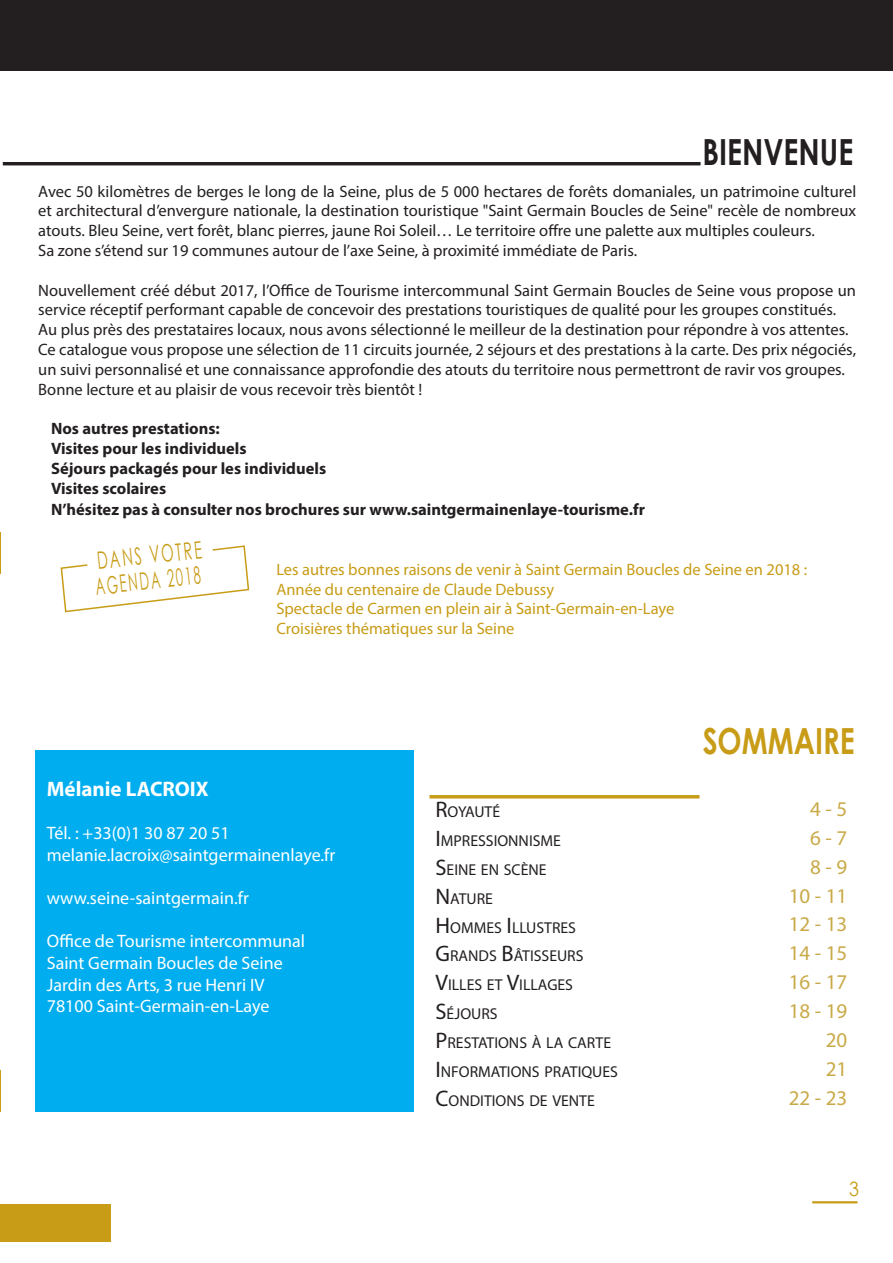
<style>
.page{position:relative;width:893px;height:1263px;background:#fff}
.page>*{position:absolute;margin:0;border:0;box-sizing:border-box;transform-origin:0 0}
.t1{font:700 36px "Century Gothic";color:#231f20;scale:.8 1}
.t2{font:700 36px "Century Gothic";color:#c89c16;scale:.8 1}
.t3{font:24px/25.5px "Century Gothic";color:#c89c16;scale:.6 1}
.t4{font:21px "Myriad Pro";color:#c9aa48}
.t5{font:700 21px "Myriad Pro";color:#fff}
.t6{font:19.8px "Century Gothic";color:#c89c16;scale:.91 1}
.t7{font:18px/21.6px "Myriad Pro";color:#fff}
.t8{font:16.5px/19.8px "Myriad Pro";color:#231f20}
.t9{font:16.5px/19.8px "Myriad Pro";color:#c89c16}
.t10{font:700 16.5px/19.8px "Myriad Pro";color:#231f20}
.t11{font:15.75px "Myriad Pro";color:#231f20}
.s1{font-size:22.5px}
</style>
<div class="page">
<div style="left:0;top:1204px;width:111px;height:38px;background:#c89c16"></div>
<hr style="left:812px;top:1201px;width:45px;height:2px;background:#c89c16">
<hr style="left:3px;top:162px;width:698px;height:3px;background:#231f20">
<hr style="left:429px;top:795px;width:270px;height:3px;background:#c89c16">
<div style="left:35px;top:750px;width:379px;height:362px;background:#00aeef"></div>
<hr style="left:0;top:533px;width:1px;height:41px;background:#c89c16">
<hr style="left:0;top:1070px;width:1px;height:41px;background:#c89c16">
<svg style="left:60px;top:545px;width:190px;height:68px"></svg>
<div style="left:0;top:0;width:893px;height:70px;background:#231f20"></div>
<h1 class="t1" style="left:702px;top:125px;width:190px">BIENVENUE</h1>
<p class="t8" style="left:38px;top:181px;width:819px">Avec 50 kilomètres de berges le long de la Seine, plus de 5 000 hectares de forêts domaniales, un patrimoine culturel et architectural d’envergure nationale, la destination touristique "Saint Germain Boucles de Seine" recèle de nombreux atouts. Bleu Seine, vert forêt, blanc pierres, jaune Roi Soleil… Le territoire offre une palette aux multiples couleurs.<br>Sa zone s’étend sur 19 communes autour de l’axe Seine, à proximité immédiate de Paris.</p>
<p class="t8" style="left:38px;top:280px;width:819px">Nouvellement créé début 2017, l’Office de Tourisme intercommunal Saint Germain Boucles de Seine vous propose un service réceptif performant capable de concevoir des prestations touristiques de qualité pour les groupes constitués.<br>Au plus près des prestataires locaux, nous avons sélectionné le meilleur de la destination pour répondre à vos attentes.<br>Ce catalogue vous propose une sélection de 11 circuits journée, 2 séjours et des prestations à la carte. Des prix négociés, un suivi personnalisé et une connaissance approfondie des atouts du territoire nous permettront de ravir vos groupes.<br>Bonne lecture et au plaisir de vous recevoir très bientôt !</p>
<p class="t10" style="left:51px;top:418px;width:277px">Nos autres prestations:<br>Visites pour les individuels<br>Séjours packagés pour les individuels<br>Visites scolaires</p>
<p class="t10" style="left:51px;top:499px;width:595px">N’hésitez pas à consulter nos brochures sur www.saintgermainenlaye-tourisme.fr</p>
<h2 class="t3" style="left:92px;top:548px;width:184px;rotate:-6deg">DANS VOTRE<br>AGENDA 2018</h2>
<p class="t9" style="left:276px;top:559px;width:532px">Les autres bonnes raisons de venir à Saint Germain Boucles de Seine en 2018 :<br>Année du centenaire de Claude Debussy<br>Spectacle de Carmen en plein air à Saint-Germain-en-Laye<br>Croisières thématiques sur la Seine</p>
<h1 class="t2" style="left:703px;top:713px;width:192px">SOMMAIRE</h1>
<p class="t5" style="left:47px;top:775px;width:164px">Mélanie LACROIX</p>
<p class="t7" style="left:47px;top:822px;width:290px">Tél. : +33(0)1 30 87 20 51 melanie.lacroix@saintgermainenlaye.fr</p>
<p class="t7" style="left:47px;top:887px;width:204px">www.seine-saintgermain.fr</p>
<p class="t7" style="left:47px;top:930px;width:260px">Office de Tourisme intercommunal<br>Saint Germain Boucles de Seine<br>Jardin des Arts, 3 rue Henri IV<br>78100 Saint-Germain-en-Laye</p>
<p class="t11" style="left:435px;top:802px;width:66px"><span class="s1">R</span>OYAUTÉ</p>
<p class="t4" style="left:810px;top:796px;width:38px">4 - 5</p>
<p class="t11" style="left:435px;top:831px;width:127px"><span class="s1">I</span>MPRESSIONNISME</p>
<p class="t4" style="left:810px;top:825px;width:38px">6 - 7</p>
<p class="t11" style="left:435px;top:860px;width:113px"><span class="s1">S</span>EINE EN SCÈNE</p>
<p class="t4" style="left:810px;top:854px;width:38px">8 - 9</p>
<p class="t11" style="left:435px;top:889px;width:59px"><span class="s1">N</span> ATURE</p>
<p class="t4" style="left:789px;top:882px;width:60px">10 - 11</p>
<p class="t11" style="left:435px;top:917px;width:142px"><span class="s1">H</span>OMMES <span class="s1">I</span>LLUSTRES</p>
<p class="t4" style="left:789px;top:911px;width:60px">12 - 13</p>
<p class="t11" style="left:435px;top:946px;width:150px"><span class="s1">G</span>RANDS <span class="s1">B</span>ÂTISSEURS</p>
<p class="t4" style="left:789px;top:940px;width:60px">14 - 15</p>
<p class="t11" style="left:435px;top:975px;width:139px"><span class="s1">V</span>ILLES ET <span class="s1">V</span>ILLAGES</p>
<p class="t4" style="left:789px;top:969px;width:60px">16 - 17</p>
<p class="t11" style="left:435px;top:1004px;width:64px"><span class="s1">S</span>ÉJOURS</p>
<p class="t4" style="left:789px;top:998px;width:60px">18 - 19</p>
<p class="t11" style="left:435px;top:1033px;width:177px"><span class="s1">P</span> RESTATIONS À LA CARTE</p>
<p class="t4" style="left:826px;top:1027px;width:23px">20</p>
<p class="t11" style="left:435px;top:1062px;width:184px"><span class="s1">I</span>NFORMATIONS PRATIQUES</p>
<p class="t4" style="left:826px;top:1056px;width:23px">21</p>
<p class="t11" style="left:435px;top:1091px;width:161px"><span class="s1">C</span>ONDITIONS DE VENTE</p>
<p class="t4" style="left:789px;top:1085px;width:60px">22 - 23</p>
<p class="t6" style="left:849px;top:1175px;width:12px">3</p>
</div>
